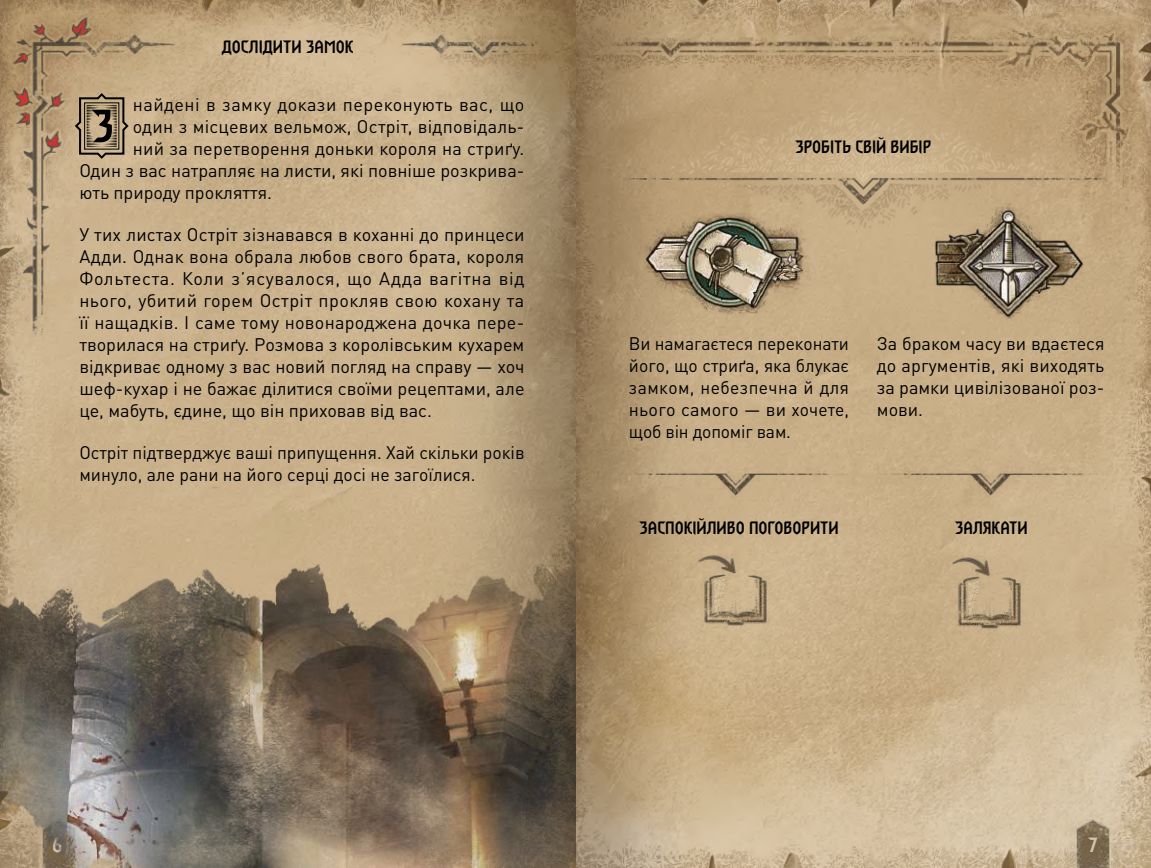
<style>
.page{position:relative;width:1151px;height:868px;background:#fff}
.page>*{position:absolute;margin:0;border:0;box-sizing:border-box;transform-origin:0 0}
.t1{font:800 22px "GWENT";color:#d1c3a8}
.t2{font:18px/22px "DIN Pro";color:#000;text-align:justify}
.t3{font:18px "DIN Pro";letter-spacing:.025em;color:#000}
.t4{font:800 16px "GWENT";color:#000}
</style>
<div class="page">
<img style="left:0;top:0;width:1151px;height:867px">
<img style="left:1070px;top:813px;width:45px;height:54px">
<img style="left:0;top:540px;width:575px;height:327px">
<img style="left:644px;top:228px;width:30px;height:71px">
<img style="left:786px;top:228px;width:26px;height:71px">
<img style="left:674px;top:228px;width:112px;height:86px">
<img style="left:1022px;top:228px;width:64px;height:99px">
<img style="left:927px;top:228px;width:95px;height:99px">
<img style="left:953px;top:228px;width:111px;height:92px">
<img style="left:693px;top:546px;width:84px;height:85px">
<img style="left:947px;top:548px;width:85px;height:85px">
<img style="left:622px;top:103px;width:482px;height:125px">
<img style="left:621px;top:461px;width:228px;height:48px">
<img style="left:877px;top:461px;width:227px;height:48px">
<svg style="left:73px;top:92px;width:57px;height:68px;background:#948267"></svg>
<p class="t4" style="left:222px;top:37px;width:133px">ДОСЛІДИТИ ЗАМОК</p>
<p class="t3" style="left:133px;top:90px;width:393px">найдені в замку докази переконують вас, що</p>
<p class="t2" style="left:133px;top:113px;width:393px">один з місцевих вельмож, Остріт, відповідаль-</p>
<p class="t2" style="left:133px;top:135px;width:393px">ний за перетворення доньки короля на стриґу.</p>
<p class="t2" style="left:79px;top:157px;width:447px">Один з вас натрапляє на листи, які повніше розкрива-</p>
<p class="t2" style="left:79px;top:179px;width:194px">ють природу прокляття.</p>
<p class="t2" style="left:79px;top:221px;width:447px">У тих листах Остріт зізнавався в коханні до принцеси Адди. Однак вона обрала любов свого брата, короля Фольтеста. Коли зʼясувалося, що Адда вагітна від нього, убитий горем Остріт прокляв свою кохану та її нащадків. І саме тому новонароджена дочка пере&shy;творилася на стриґу. Розмова з королівським кухарем відкриває одному з вас новий погляд на справу — хоч шеф-кухар і не бажає ділитися своїми рецептами, але це, мабуть, єдине, що він приховав від вас.</p>
<p class="t2" style="left:79px;top:439px;width:447px">Остріт підтверджує ваші припущення. Хай скільки років минуло, але рани на його серці досі не загоїлися.</p>
<p class="t4" style="left:795px;top:137px;width:138px">ЗРОБІТЬ СВІЙ ВИБІР</p>
<p class="t2" style="left:629px;top:330px;width:222px">Ви намагаєтеся переконати його, що стриґа, яка блукає замком, небезпечна й для нього самого — ви хочете, щоб він допоміг вам.</p>
<p class="t2" style="left:877px;top:330px;width:229px">За браком часу ви вдаєтеся до аргументів, які виходять за рамки цивілізованої роз&shy;мови.</p>
<p class="t4" style="left:639px;top:517px;width:201px">ЗАСПОКІЙЛИВО ПОГОВОРИТИ</p>
<p class="t4" style="left:955px;top:517px;width:74px">ЗАЛЯКАТИ</p>
<p class="t1" style="left:52px;top:829px;width:12px">6</p>
<p class="t1" style="left:1088px;top:829px;width:11px">7</p>
</div>
